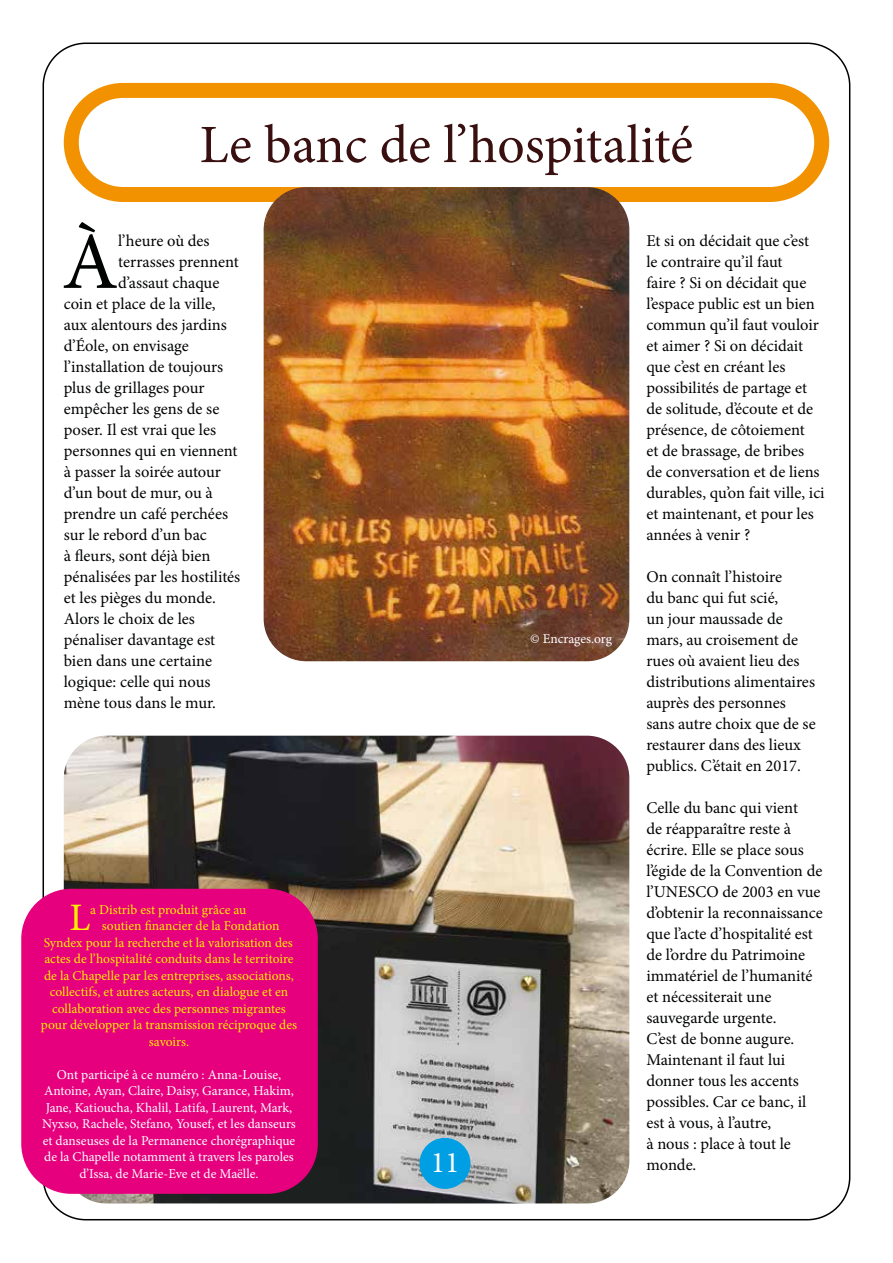
<style>
.page{position:relative;width:893px;height:1263px;background:#fff}
.page>*{position:absolute;margin:0;border:0;box-sizing:border-box;transform-origin:0 0}
.t1{font:81.15px "Minion Pro";color:#010202}
.t2{font:54px "Minion Pro";color:#390f10}
.t3{font:38.85px "Minion Pro";color:#ffed00}
.t4{font:30px "Minion Pro";color:#fff}
.t5{font:16.5px/21px "Minion Pro";color:#010202}
.t6{font:13.5px "Minion Pro";color:#ffed00}
.t7{font:13.5px/16.5px "Minion Pro";color:#fff;text-align:center}
</style>
<div class="page">
<div style="left:64px;top:83px;width:765px;height:119px;border:15px solid #f39200;border-radius:52px"></div>
<img style="left:264px;top:187px;width:365px;height:474px">
<img style="left:64px;top:736px;width:565px;height:467px">
<div style="left:29px;top:896px;width:281px;height:290px;background:#e6007d;border-radius:43px"></div>
<div style="left:21px;top:889px;width:297px;height:305px;border:15px solid #e6007d;border-radius:43px"></div>
<div style="left:419px;top:1138px;width:51px;height:51px;background:#009fe3;border-radius:50%"></div>
<h2 class="t2" style="left:199px;top:109px;width:495px">Le banc de l’hospitalité</h2>
<h1 class="t1" style="left:62px;top:208px;width:58px">À</h1>
<p class="t5" style="left:118px;top:230px;width:93px">l’heure où des</p>
<p class="t5" style="left:118px;top:251px;width:122px">terrasses prennent</p>
<p class="t5" style="left:118px;top:272px;width:103px">d’assaut chaque</p>
<p class="t5" style="left:64px;top:293px;width:153px">coin et place de la ville,</p>
<p class="t5" style="left:64px;top:314px;width:165px">aux alentours des jardins</p>
<p class="t5" style="left:64px;top:335px;width:127px">d’Éole, on envisage</p>
<p class="t5" style="left:64px;top:356px;width:161px">l’installation de toujours</p>
<p class="t5" style="left:64px;top:377px;width:142px">plus de grillages pour</p>
<p class="t5" style="left:64px;top:398px;width:157px">empêcher les gens de se</p>
<p class="t5" style="left:64px;top:419px;width:154px">poser. Il est vrai que les</p>
<p class="t5" style="left:64px;top:440px;width:175px">personnes qui en viennent</p>
<p class="t5" style="left:64px;top:461px;width:159px">à passer la soirée autour</p>
<p class="t5" style="left:64px;top:482px;width:151px">d’un bout de mur, ou à</p>
<p class="t5" style="left:64px;top:503px;width:166px">prendre un café perchées</p>
<p class="t5" style="left:64px;top:524px;width:145px">sur le rebord d’un bac</p>
<p class="t5" style="left:64px;top:545px;width:148px">à fleurs, sont déjà bien</p>
<p class="t5" style="left:64px;top:566px;width:178px">pénalisées par les hostilités</p>
<p class="t5" style="left:64px;top:587px;width:154px">et les pièges du monde.</p>
<p class="t5" style="left:64px;top:608px;width:133px">Alors le choix de les</p>
<p class="t5" style="left:64px;top:629px;width:153px">pénaliser davantage est</p>
<p class="t5" style="left:64px;top:650px;width:150px">bien dans une certaine</p>
<p class="t5" style="left:64px;top:671px;width:148px">logique: celle qui nous</p>
<p class="t5" style="left:64px;top:692px;width:154px">mène tous dans le mur.</p>
<h3 class="t3" style="left:69px;top:892px;width:22px">L</h3>
<p class="t6" style="left:90px;top:900px;width:158px">a Distrib est produit grâce au</p>
<p class="t6" style="left:102px;top:917px;width:179px">soutien financier de la Fondation</p>
<p class="t6" style="left:44px;top:933px;width:251px">Syndex pour la recherche et la valorisation des</p>
<p class="t6" style="left:44px;top:950px;width:251px">actes de l’hospitalité conduits dans le territoire</p>
<p class="t6" style="left:44px;top:966px;width:251px">de la Chapelle par les entreprises, associations,</p>
<p class="t6" style="left:50px;top:983px;width:240px">collectifs, et autres acteurs, en dialogue et en</p>
<p class="t6" style="left:52px;top:999px;width:235px">collaboration avec des personnes migrantes</p>
<p class="t6" style="left:41px;top:1016px;width:258px">pour développer la transmission réciproque des</p>
<p class="t6" style="left:149px;top:1032px;width:42px">savoirs.</p>
<p class="t7" style="left:42px;top:1066px;width:255px">Ont participé à ce numéro : Anna-Louise, Antoine, Ayan, Claire, Daisy, Garance, Hakim, Jane, Katioucha, Khalil, Latifa, Laurent, Mark, Nyxso, Rachele, Stefano, Yousef, et les danseurs et danseuses de la Permanence chorégraphique de la Chapelle notamment à travers les paroles d’Issa, de Marie-Eve et de Maëlle.</p>
<h3 class="t4" style="left:431px;top:1143px;width:30px">11</h3>
<p class="t7" style="left:530px;top:631px;width:84px">© Encrages.org</p>
<p class="t5" style="left:646px;top:230px;width:180px">Et si on décidait que c’est<br>le contraire qu’il faut<br>faire ? Si on décidait que l’espace public est un bien commun qu’il faut vouloir et aimer ? Si on décidait que c’est en créant les possibilités de partage et de solitude, d’écoute et de présence, de côtoiement<br>et de brassage, de bribes<br>de conversation et de liens durables, qu’on fait ville, ici et maintenant, et pour les années à venir ?</p>
<p class="t5" style="left:646px;top:566px;width:171px">On connaît l’histoire<br>du banc qui fut scié,<br>un jour maussade de mars, au croisement de rues où avaient lieu des distributions alimentaires auprès des personnes sans autre choix que de se restaurer dans des lieux publics. C’était en 2017.</p>
<p class="t5" style="left:646px;top:797px;width:178px">Celle du banc qui vient<br>de réapparaître reste à écrire. Elle se place sous l’égide de la Convention de l’UNESCO de 2003 en vue d’obtenir la reconnaissance que l’acte d’hospitalité est de l’ordre du Patrimoine immatériel de l’humanité et nécessiterait une sauvegarde urgente.<br>C’est de bonne augure.<br>Maintenant il faut lui donner tous les accents possibles. Car ce banc, il est à vous, à l’autre,<br>à nous : place à tout le monde.</p>
</div>
